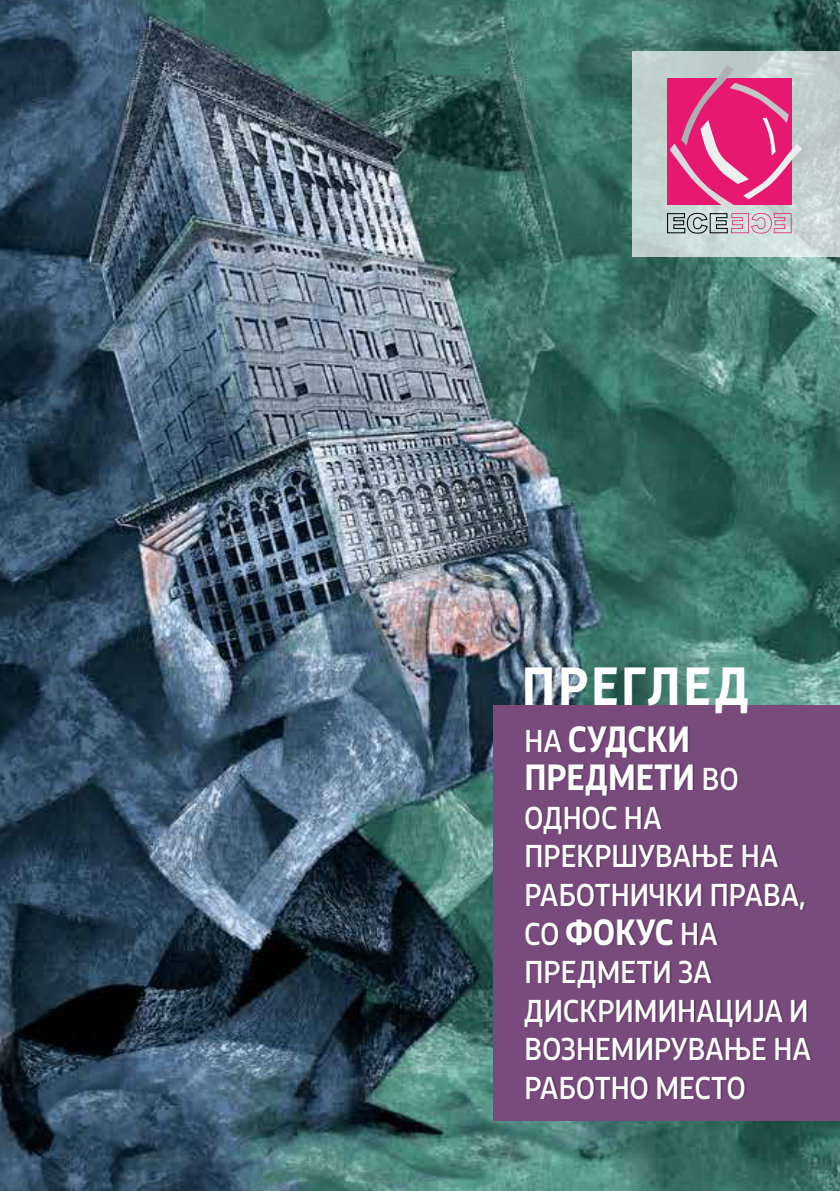
<style>
.page{position:relative;width:840px;height:1191px;background:#fff}
.page>*{position:absolute;margin:0;border:0;box-sizing:border-box;transform-origin:0 0}
.t1{font:700 50px "Stobi Sans";letter-spacing:.04em;color:#fff}
.t2{font:700 34px/38.6px "Stobi Sans";letter-spacing:-.015em;color:#fff;scale:.95 1}
.t3{font:500 29.4px/38.6px "Stobi Sans";letter-spacing:-.01em;color:#fff;scale:.95 1}
.s1{font-weight:500;font-size:29.4px}
</style>
<div class="page">
<img style="left:0;top:0;width:839px;height:1191px">
<svg style="left:753px;top:1124px;width:86px;height:36px;background:#295a4f"></svg>
<svg style="left:182px;top:0;width:538px;height:19px;background:#3e786a"></svg>
<svg style="left:632px;top:51px;width:207px;height:206px;background:#c4d4d0"></svg>
<div style="left:493px;top:705px;width:346px;height:415px;background:#784b7c"></div>
<svg style="left:666px;top:65px;width:135px;height:169px;background:#d86497"></svg>
<h1 class="t1" style="left:521px;top:652px;width:229px">ПРЕГЛЕД</h1>
<p class="t2" style="left:524px;top:719px;width:227px"><span class="s1">НА</span> СУДСКИ<br>ПРЕДМЕТИ <span class="s1">ВО</span></p>
<p class="t3" style="left:524px;top:798px;width:298px">ОДНОС НА<br>ПРЕКРШУВАЊЕ НА<br>РАБОТНИЧКИ ПРАВА,</p>
<p class="t2" style="left:524px;top:911px;width:205px"><span class="s1">СО</span> ФОКУС <span class="s1">НА</span></p>
<p class="t3" style="left:524px;top:952px;width:303px">ПРЕДМЕТИ ЗА<br>ДИСКРИМИНАЦИЈА И<br>ВОЗНЕМИРУВАЊЕ НА<br>РАБОТНО МЕСТО</p>
</div>
